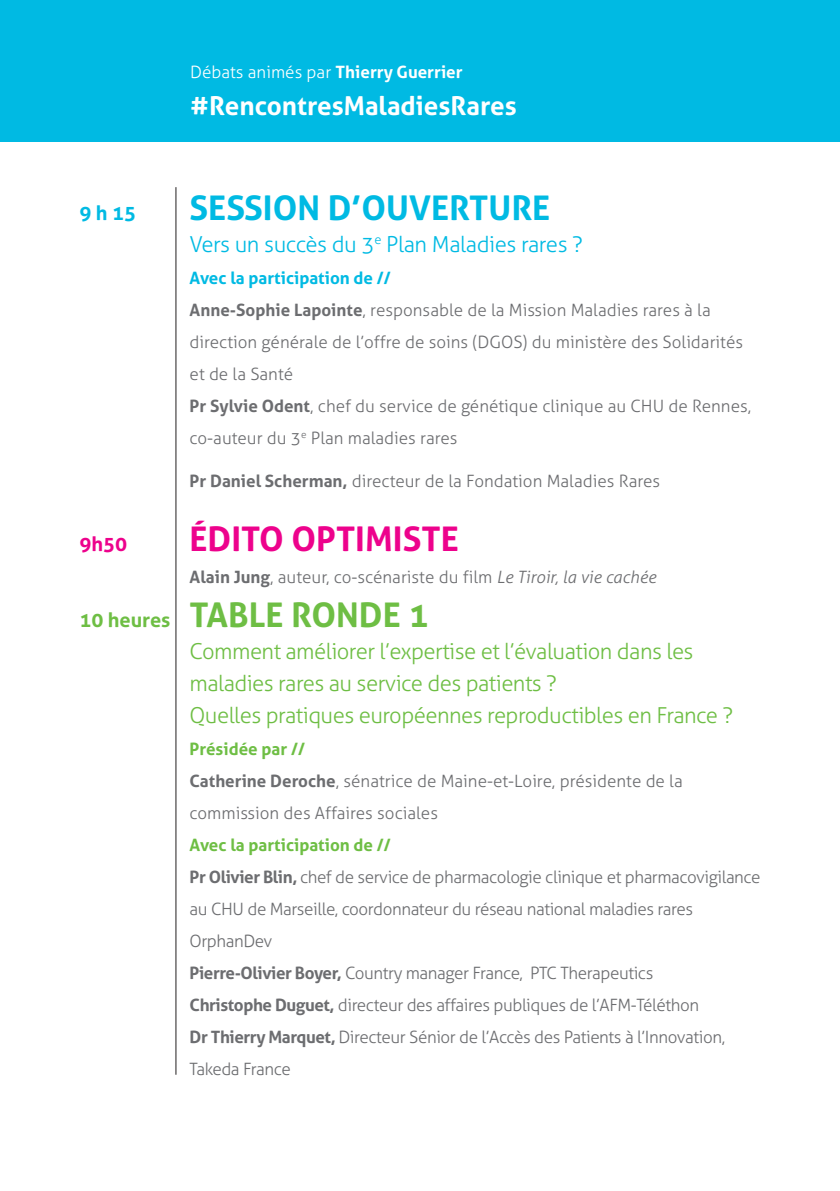
<style>
.page{position:relative;width:840px;height:1191px;background:#fff}
.page>*{position:absolute;margin:0;border:0;box-sizing:border-box;transform-origin:0 0}
.t1{font:700 34px "Aller";color:#6ebe44}
.t2{font:700 34px "Aller";color:#00bae3}
.t3{font:700 34px "Aller";color:#ed028c}
.t4{font:700 26px "Aller";color:#fff}
.t5{font:300 22px/32px "Aller";letter-spacing:-.025em;color:#6ebe44}
.t6{font:300 22px "Aller";letter-spacing:-.02em;color:#00bae3}
.t7{font:700 20px "Aller";color:#00bae3}
.t8{font:700 20px "Aller";color:#ed028c}
.t9{font:300 17px/32px "Aller";letter-spacing:-.015em;color:#6c6d70}
.t10{font:300 17px "Aller";color:#fff}
.s1{font-weight:700}
.s2{font-weight:700;color:#00bae3}
.s3{font-style:italic}
.s4{font-size:20px}
.s5{font-weight:700;color:#6ebe44}
</style>
<div class="page">
<div style="left:0;top:0;width:839px;height:142px;background:#00bae3"></div>
<hr style="left:175px;top:187px;width:1px;height:887px;background:#231f20">
<p class="t10" style="left:190px;top:61px;width:274px">Débats animés par <span class="s1">Thierry Guerrier</span></p>
<h2 class="t4" style="left:190px;top:90px;width:328px">#RencontresMaladiesRares</h2>
<p class="t7" style="left:79px;top:200px;width:58px">9 h 15</p>
<h1 class="t2" style="left:189px;top:187px;width:362px">SESSION D’OUVERTURE</h1>
<p class="t6" style="left:189px;top:231px;width:394px">Vers un succès du 3<sup>e</sup> Plan Maladies rares ?</p>
<p class="t9" style="left:189px;top:262px;width:563px"><span class="s2">Avec la participation de //<br></span><span class="s1">Anne-Sophie Lapointe</span>, responsable de la Mission Maladies rares à la direction générale de l’offre de soins (DGOS) du ministère des Solidarités et de la Santé<br><span class="s1">Pr Sylvie Odent</span>, chef du service de génétique clinique au CHU de Rennes, co-auteur du 3<sup>e</sup> Plan maladies rares</p>
<p class="t9" style="left:189px;top:465px;width:472px"><span class="s1">Pr Daniel Scherman,</span> directeur de la Fondation Maladies Rares</p>
<h1 class="t3" style="left:189px;top:518px;width:270px">ÉDITO OPTIMISTE</h1>
<p class="t9" style="left:189px;top:561px;width:467px"><span class="s1">Alain Jung</span>, auteur, co-scénariste du film <span class="s3">Le Tiroir, la vie cachée</span></p>
<h1 class="t1" style="left:79px;top:593px;width:350px"><span class="s4">10 heures</span> TABLE RONDE 1</h1>
<p class="t5" style="left:189px;top:635px;width:545px">Comment améliorer l’expertise et l’évaluation dans les maladies rares au service des patients ?<br>Quelles pratiques européennes reproductibles en France ?</p>
<p class="t9" style="left:189px;top:732px;width:494px"><span class="s5">Présidée par //<br></span><span class="s1">Catherine Deroche</span>, sénatrice de Maine-et-Loire, présidente de la commission des Affaires sociales</p>
<p class="t9" style="left:189px;top:828px;width:572px"><span class="s5">Avec la participation de //<br></span><span class="s1">Pr Olivier Blin,</span> chef de service de pharmacologie clinique et pharmacovigilance au CHU de Marseille, coordonnateur du réseau national maladies rares OrphanDev<br><span class="s1">Pierre-Olivier Boyer,</span> Country manager France, PTC Therapeutics<br><span class="s1">Christophe Duguet,</span> directeur des affaires publiques de l’AFM-Téléthon<br><span class="s1">Dr Thierry Marquet,</span> Directeur Sénior de l’Accès des Patients à l’Innovation, Takeda France</p>
<p class="t8" style="left:79px;top:532px;width:49px">9h50</p>
</div>
